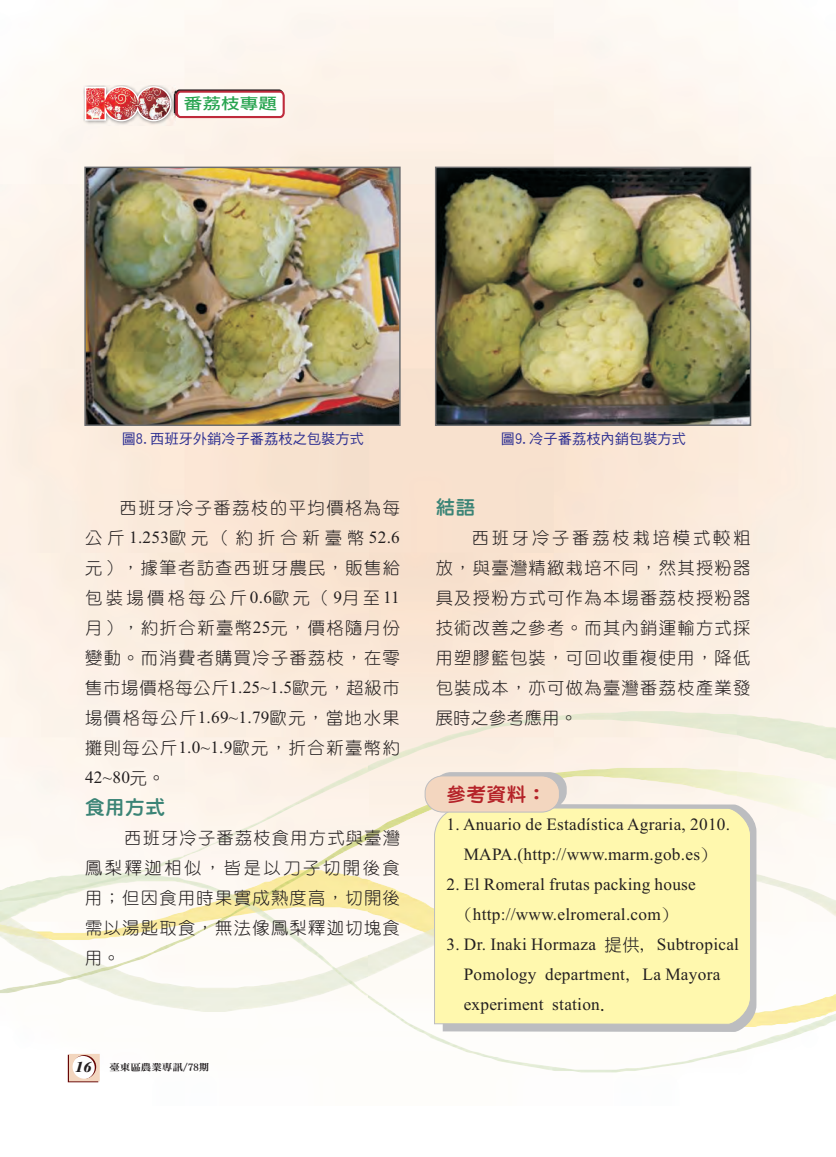
<style>
.page{position:relative;width:836px;height:1157px;background:#fff}
.page>*{position:absolute;margin:0;border:0;box-sizing:border-box;transform-origin:0 0}
.t1{font:19.5px "DF Yuan W8 WIN BF";letter-spacing:.03em;color:#3b8476}
.t2{font:19.5px "DF Yuan W8 WIN BF";color:#b52329}
.t3{font:17.25px/30px "DF Yuan W3 WIN BF";letter-spacing:.08em;color:#231f20;text-align:justify}
.t4{font:17.25px/30px "Times New Roman";letter-spacing:.015em;color:#231f20;text-align:center}
.t5{font:15.45px "DF Li Hei W5 WIN BF";color:#28a450;scale:1.21 1}
.t6{font:14.25px "DF Hei W5 WIN BF";color:#2e3092}
.t7{font:9.45px "DFN Ming W9 WIN BF";color:#231f20;scale:1.12 1}
.s1{font-family:"Times New Roman"}
.s2{font-family:"DF Yuan W3 WIN BF"}
.s3{font-family:"Dutch 801 BT";font-weight:800;font-style:italic;font-size:15px}
.s4{font-family:"DF Kai Shu SB Estd BF"}
</style>
<div class="page">
<img style="left:0;top:993px;width:836px;height:79px">
<img style="left:0;top:902px;width:836px;height:91px">
<img style="left:0;top:711px;width:836px;height:191px">
<svg style="left:109px;top:1061px;width:100px;height:11px"></svg>
<svg style="left:68px;top:1053px;width:32px;height:29px"></svg>
<img style="left:84px;top:85px;width:202px;height:37px">
<img style="left:86px;top:169px;width:312px;height:255px">
<div style="left:84px;top:167px;width:316px;height:259px;border:1px solid #6c6d70"></div>
<img style="left:437px;top:169px;width:312px;height:255px">
<div style="left:435px;top:167px;width:316px;height:259px;border:1px solid #6c6d70"></div>
<svg style="left:433px;top:772px;width:323px;height:260px;background:#dfddd2"></svg>
<div style="left:434px;top:807px;width:316px;height:217px;background:#fff8ae"></div>
<div style="left:425px;top:775px;width:134px;height:37px;background:#f3d6bf;border:1px solid #bcbdc0;border-radius:17px"></div>
<p class="t5" style="left:184px;top:96px;width:79px">番荔枝專題</p>
<p class="t6" style="left:122px;top:432px;width:244px">圖8.西班牙外銷冷子番荔枝之包裝方式</p>
<p class="t6" style="left:500px;top:432px;width:187px">圖9.冷子番荔枝內銷包裝方式</p>
<p class="t3" style="left:85px;top:492px;width:316px;text-indent:35px">西班牙冷子番荔枝的平均價格為每公斤<span class="s1">1.253</span>歐元（約折合新臺幣<span class="s1">52.6</span>元），據筆者訪查西班牙農民，販售給包裝場價格每公斤<span class="s1">0.6</span>歐元（<span class="s1">9</span>月至<span class="s1">11</span>月），約折合新臺幣<span class="s1">25</span>元，價格隨月份變動。而消費者購買冷子番荔枝，在零售市場價格每公斤<span class="s1">1.25~1.5</span>歐元，超級市場價格每公斤<span class="s1">1.69~1.79</span>歐元，當地水果攤則每公斤<span class="s1">1.0~1.9</span>歐元，折合新臺幣約</p>
<p class="t4" style="left:85px;top:764px;width:81px">42~80<span class="s2">元。</span></p>
<p class="t1" style="left:85px;top:797px;width:81px">食用方式</p>
<p class="t3" style="left:85px;top:822px;width:316px;text-indent:39px">西班牙冷子番荔枝食用方式與臺灣鳳梨釋迦相似，皆是以刀子切開後食用；但因食用時果實成熟度高，切開後需以湯匙取食，無法像鳳梨釋迦切塊食用。</p>
<p class="t7" style="left:75px;top:1062px;width:121px"><span class="s3">16</span> 臺東區農業專訊/78期</p>
<p class="t1" style="left:435px;top:497px;width:41px">結語</p>
<p class="t3" style="left:435px;top:522px;width:316px;text-indent:36px">西班牙冷子番荔枝栽培模式較粗放，與臺灣精緻栽培不同，然其授粉器具及授粉方式可作為本場番荔枝授粉器技術改善之參考。而其內銷運輸方式採用塑膠籃包裝，可回收重複使用，降低包裝成本，亦可做為臺灣番荔枝產業發展時之參考應用。</p>
<p class="t2" style="left:446px;top:784px;width:101px">參考資料：</p>
<p class="t4" style="left:446px;top:811px;width:285px">1. Anuario de Estadística Agraria, 2010.<br>MAPA.(http://www.marm.gob.es<span class="s4">)</span></p>
<p class="t4" style="left:446px;top:871px;width:251px">2. El Romeral frutas packing house <span class="s4">(</span>http://www.elromeral.com<span class="s4">)</span></p>
<p class="t4" style="left:463px;top:931px;width:277px;text-align:left;text-indent:-17px">3. Dr. Inaki Hormaza <span class="s2">提供</span><span class="s4">,</span> Subtropical<br>Pomology department<span class="s4">,</span> La Mayora experiment station<span class="s4">.</span></p>
</div>
